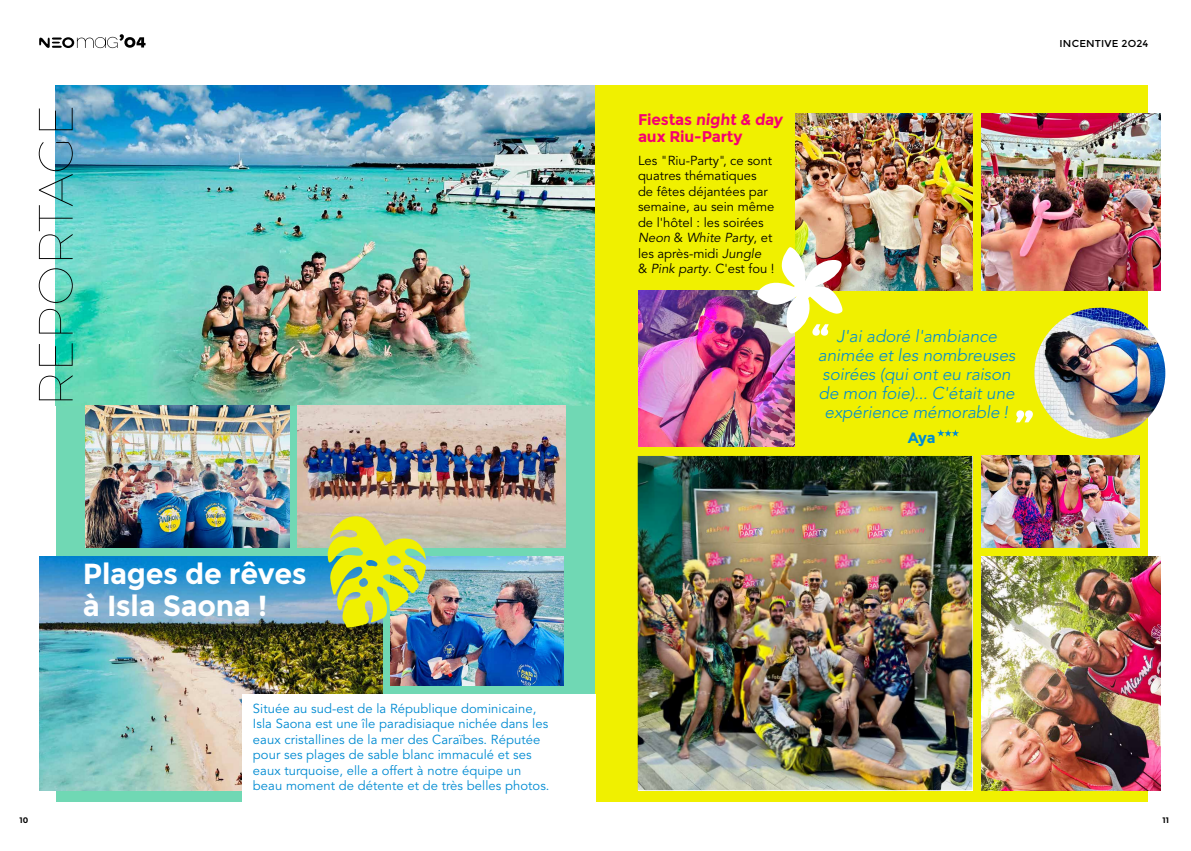
<style>
.page{position:relative;width:1191px;height:851px;background:#fff}
.page>*{position:absolute;margin:0;border:0;box-sizing:border-box;transform-origin:0 0}
.t1{font:700 29px/31px "Montserrat";letter-spacing:-.01em;color:#fff}
.t2{font:italic 300 17px/19px "Avenir LT Std";letter-spacing:-.005em;color:#008bd2;text-align:center}
.t3{font:700 15.5px/17px "Montserrat";letter-spacing:-.01em;color:#f50071}
.t4{font:700 15px "Montserrat";color:#008bd2}
.t5{font:13px/15.5px "Avenir LT Std";letter-spacing:.005em;color:#008bd2}
.t6{font:13px/15.5px "Avenir LT Std";color:#000}
.t7{font:10px "Montserrat";letter-spacing:.015em;color:#000}
.t8{font:700 8px "Montserrat";color:#000}
.s1{font-style:italic}
</style>
<div class="page">
<div style="left:56px;top:85px;width:539px;height:716px;background:#70d8b4"></div>
<img style="left:56px;top:85px;width:539px;height:320px">
<div style="left:595px;top:85px;width:553px;height:716px;background:#f0f000"></div>
<svg style="left:39px;top:34px;width:106px;height:14px"></svg>
<img style="left:795px;top:113px;width:177px;height:177px">
<img style="left:981px;top:113px;width:179px;height:177px">
<img style="left:981px;top:556px;width:179px;height:234px">
<img style="left:981px;top:456px;width:158px;height:91px">
<img style="left:39px;top:108px;width:34px;height:292px">
<svg style="left:937px;top:429px;width:22px;height:7px"></svg>
<img style="left:638px;top:290px;width:156px;height:156px">
<img style="left:1034px;top:308px;width:131px;height:130px;border-radius:65px">
<img style="left:755px;top:247px;width:89px;height:89px">
<svg style="left:1016px;top:410px;width:17px;height:12px"></svg>
<img style="left:39px;top:556px;width:344px;height:234px">
<img style="left:298px;top:406px;width:267px;height:141px">
<div style="left:242px;top:694px;width:353px;height:107px;background:#fff"></div>
<img style="left:85px;top:406px;width:205px;height:141px">
<img style="left:390px;top:556px;width:173px;height:129px">
<img style="left:327px;top:515px;width:99px;height:112px">
<img style="left:638px;top:456px;width:334px;height:334px">
<h1 class="t1" style="left:83px;top:558px;width:225px">Plages de rêves à Isla Saona !</h1>
<p class="t5" style="left:253px;top:700px;width:298px">Située au sud-est de la République dominicaine, Isla Saona est une île paradisiaque nichée dans les eaux cristallines de la mer des Caraïbes. Réputée pour ses plages de sable blanc immaculé et ses eaux turquoise, elle a offert à notre équipe un beau moment de détente et de très belles photos.</p>
<p class="t3" style="left:638px;top:111px;width:146px">Fiestas night &amp; day aux Riu-Party</p>
<p class="t6" style="left:638px;top:153px;width:138px">Les "Riu-Party", ce sont quatres thématiques de fêtes déjantées par semaine, au sein même de l'hôtel : les soirées<br><span class="s1">Neon</span> &amp; <span class="s1">White Party</span>, et les après-midi <span class="s1">Jungle<br></span>&amp; <span class="s1">Pink party</span>. C'est fou !</p>
<h2 class="t2" style="left:818px;top:326px;width:199px">J'ai adoré l'ambiance animée et les nombreuses soirées (qui ont eu raison de mon foie)... C'était une expérience mémorable !</h2>
<p class="t4" style="left:907px;top:428px;width:29px">Aya</p>
<p class="t7" style="left:1059px;top:38px;width:90px">INCENTIVE 2O24</p>
<p class="t8" style="left:20px;top:814px;width:10px">10</p>
<p class="t8" style="left:1162px;top:814px;width:8px">11</p>
</div>
